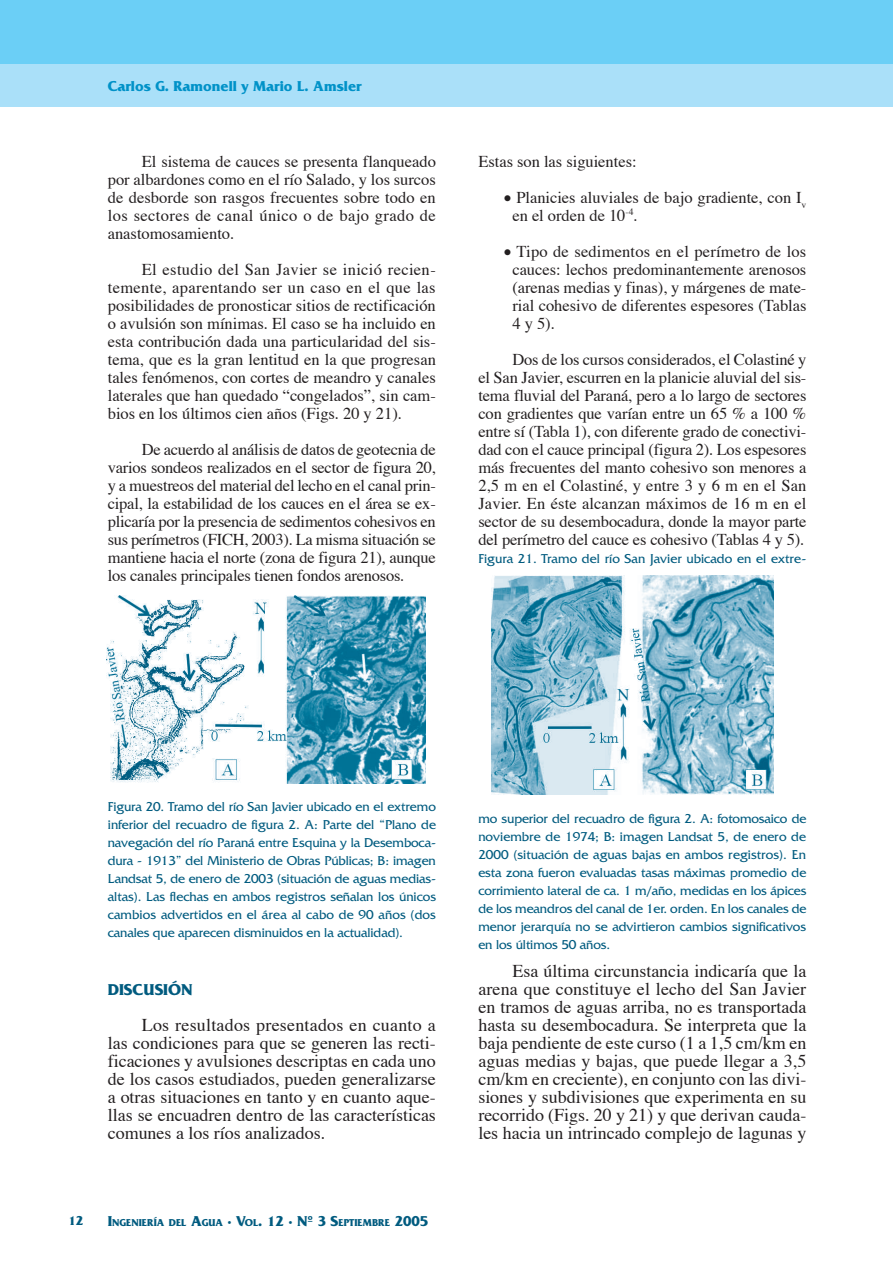
<style>
.page{position:relative;width:893px;height:1263px;background:#fff}
.page>*{position:absolute;margin:0;border:0;box-sizing:border-box;transform-origin:0 0}
.t1{font:18px/18px "Times";color:#231f20;text-align:justify}
.t2{font:16.5px/18px "Times";color:#231f20;text-align:justify}
.t3{font:700 16.5px "Friz Quadrata";color:#005b7f}
.t4{font:700 15px "Friz Quadrata";color:#0092c8}
.t5{font:13.5px/18px "Friz Quadrata";letter-spacing:-.005em;color:#005b7f;text-align:justify}
.t6{font:700 13.5px "Friz Quadrata";color:#005b7f}
.t7{font:700 10.5px "Friz Quadrata";color:#005b7f}
.s1{font-size:15px}
</style>
<div class="page">
<div style="left:0;top:0;width:893px;height:106px;background:#aae0f9"></div>
<div style="left:0;top:0;width:893px;height:64px;background:#6bcff6"></div>
<img style="left:106px;top:595px;width:319px;height:189px">
<img style="left:491px;top:576px;width:282px;height:218px">
<p class="t4" style="left:108px;top:78px;width:255px">Carlos G. Ramonell y Mario L. Amsler</p>
<p class="t2" style="left:108px;top:153px;width:330px;text-indent:34px">El sistema de cauces se presenta flanqueado por albardones como en el río Salado, y los surcos de desborde son rasgos frecuentes sobre todo en los sectores de canal único o de bajo grado de anastomosamiento.</p>
<p class="t2" style="left:108px;top:261px;width:330px;text-indent:34px">El estudio del San Javier se inició recien&shy;temente, aparentando ser un caso en el que las posibilidades de pronosticar sitios de rectificación o avulsión son mínimas. El caso se ha incluido en esta contribución dada una particularidad del sis&shy;tema, que es la gran lentitud en la que progresan tales fenómenos, con cortes de meandro y canales laterales que han quedado “congelados”, sin cam&shy;bios en los últimos cien años (Figs. 20 y 21).</p>
<p class="t2" style="left:108px;top:441px;width:330px;text-indent:34px">De acuerdo al análisis de datos de geotecnia de varios sondeos realizados en el sector de figura 20, y a muestreos del material del lecho en el canal prin&shy;cipal, la estabilidad de los cauces en el área se ex&shy;plicaría por la presencia de sedimentos cohesivos en sus perímetros (FICH, 2003). La misma situación se mantiene hacia el norte (zona de figura 21), aunque los canales principales tienen fondos arenosos.</p>
<p class="t2" style="left:504px;top:144px;width:304px;line-height:36px;text-indent:-26px">Estas son las siguientes:<br>∑ Planicies aluviales de bajo gradiente, con I<sub>v</sub></p>
<p class="t2" style="left:504px;top:198px;width:304px;line-height:36px;text-indent:9px">en el orden de 10<sup>-4</sup>.<br>∑ Tipo de sedimentos en el perímetro de los</p>
<p class="t2" style="left:512px;top:261px;width:296px">cauces: lechos predominantemente arenosos (arenas medias y finas), y márgenes de mate&shy;rial cohesivo de diferentes espesores (Tablas 4 y 5).</p>
<p class="t2" style="left:478px;top:351px;width:330px;text-indent:34px">Dos de los cursos considerados, el Colastiné y el San Javier, escurren en la planicie aluvial del sis&shy;tema fluvial del Paraná, pero a lo largo de sectores con gradientes que varían entre un 65 % a 100 % entre sí (Tabla 1), con diferente grado de conectivi&shy;dad con el cauce principal (figura 2). Los espesores más frecuentes del manto cohesivo son menores a 2,5 m en el Colastiné, y entre 3 y 6 m en el San Javier. En éste alcanzan máximos de 16 m en el sector de su desembocadura, donde la mayor parte del perímetro del cauce es cohesivo (Tablas 4 y 5).</p>
<p class="t5" style="left:478px;top:549px;width:330px">Figura 21. Tramo del río San Javier ubicado en el extre-</p>
<p class="t5" style="left:108px;top:798px;width:330px">Figura 20. Tramo del río San Javier ubicado en el extremo inferior del recuadro de figura 2. A: Parte del “Plano de navegación del río Paraná entre Esquina y la Desemboca&shy;dura - 1913” del Ministerio de Obras Públicas; B: imagen Landsat 5, de enero de 2003 (situación de aguas medias&shy;altas). Las flechas en ambos registros señalan los únicos cambios advertidos en el área al cabo de 90 años (dos canales que aparecen disminuidos en la actualidad).</p>
<p class="t3" style="left:108px;top:980px;width:86px">DISCUSIÓN</p>
<p class="t1" style="left:108px;top:1017px;width:330px;text-indent:34px">Los resultados presentados en cuanto a las condiciones para que se generen las recti&shy;ficaciones y avulsiones descriptas en cada uno de los casos estudiados, pueden generalizarse a otras situaciones en tanto y en cuanto aque&shy;llas se encuadren dentro de las características comunes a los ríos analizados.</p>
<p class="t6" style="left:68px;top:1213px;width:17px">12</p>
<p class="t7" style="left:108px;top:1216px;width:322px"><span class="s1">I</span>NGENIERÍA DEL <span class="s1">A</span>GUA <span class="s1">· V</span>OL<span class="s1">. 12 · Nº 3 S</span>EPTIEMBRE <span class="s1">2005</span></p>
<p class="t5" style="left:478px;top:810px;width:330px">mo superior del recuadro de figura 2. A: fotomosaico de noviembre de 1974; B: imagen Landsat 5, de enero de 2000 (situación de aguas bajas en ambos registros). En esta zona fueron evaluadas tasas máximas promedio de corrimiento lateral de ca. 1 m/año, medidas en los ápices de los meandros del canal de 1er. orden. En los canales de menor jerarquía no se advirtieron cambios significativos en los últimos 50 años.</p>
<p class="t1" style="left:478px;top:963px;width:330px;text-indent:34px">Esa última circunstancia indicaría que la arena que constituye el lecho del San Javier en tramos de aguas arriba, no es transportada hasta su desembocadura. Se interpreta que la baja pendiente de este curso (1 a 1,5 cm/km en aguas medias y bajas, que puede llegar a 3,5 cm/km en creciente), en conjunto con las divi&shy;siones y subdivisiones que experimenta en su recorrido (Figs. 20 y 21) y que derivan cauda&shy;les hacia un intrincado complejo de lagunas y</p>
</div>
